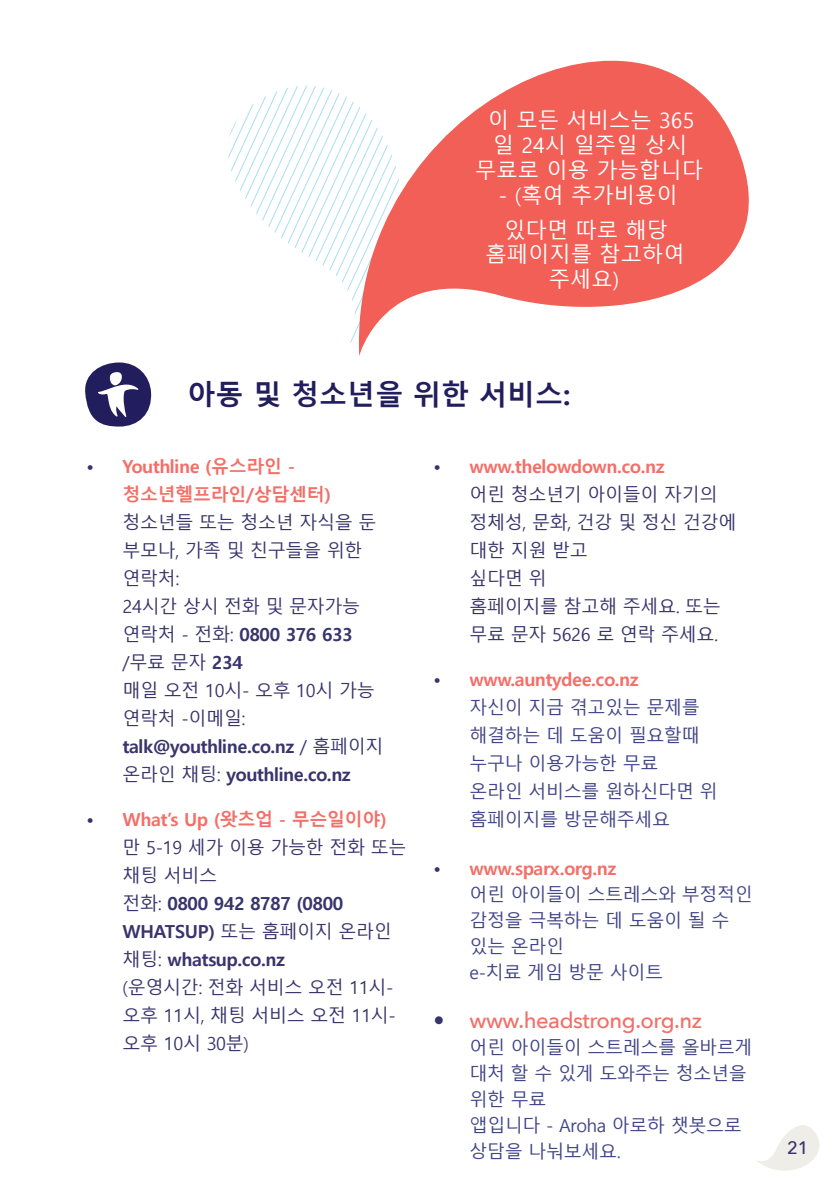
<style>
.page{position:relative;width:840px;height:1191px;background:#fff}
.page>*{position:absolute;margin:0;border:0;box-sizing:border-box;transform-origin:0 0}
.t1{font:700 28px "Malgun Gothic";color:#221d5c}
.t2{font:500 22px "Avenir Next";letter-spacing:-.02em;color:#f36f68}
.t3{font:21.2px/24.8px "Malgun Gothic";color:#fff;text-align:center}
.t4{font:18px/28px "Malgun Gothic";letter-spacing:-.02em;color:#38346c}
.t5{font:18px/26px "Malgun Gothic";letter-spacing:-.02em;color:#414587}
.t6{font:700 18px/28px "Malgun Gothic";letter-spacing:-.02em;color:#f36f68}
.t7{font:500 18px "Avenir Next";color:#38346c}
.s1{font-weight:400;color:#38346c}
.s2{font-weight:700}
.s3{font-weight:700;color:#f36f68}
.s4{color:#38346c}
</style>
<div class="page">
<svg style="left:757px;top:1125px;width:63px;height:46px"></svg>
<svg style="left:228px;top:86px;width:120px;height:205px"></svg>
<svg style="left:348px;top:60px;width:401px;height:296px;fill:#f15f57"></svg>
<svg style="left:85px;top:362px;width:67px;height:64px"></svg>
<p class="t3" style="left:475px;top:109px;width:229px">이 모든 서비스는 365 일 24시 일주일 상시 무료로 이용 가능합니다</p>
<p class="t3" style="left:498px;top:178px;width:180px;line-height:34.8px;text-align:left">- (혹여 추가비용이 있다면 따로 해당</p>
<p class="t3" style="left:485px;top:243px;width:200px">홈페이지를 참고하여 주세요)</p>
<h1 class="t1" style="left:187px;top:378px;width:384px">아동 및 청소년을 위한 서비스:</h1>
<p class="t6" style="left:122px;top:452px;width:210px;text-indent:-36px"><span class="s1">•</span> Youthline (유스라인 - 청소년헬프라인/상담센터)</p>
<p class="t4" style="left:122px;top:509px;width:262px">청소년들 또는 청소년 자식을 둔 부모나, 가족 및 친구들을 위한 연락처:<br>24시간 상시 전화 및 문자가능 연락처 - 전화: <span class="s2">0800 376 633 </span>/무료 문자 <span class="s2">234<br></span>매일 오전 10시- 오후 10시 가능 연락처 -이메일: <span class="s2">talk@youthline.co.nz</span> / 홈페이지 온라인 채팅: <span class="s2">youthline.co.nz</span></p>
<p class="t4" style="left:122px;top:806px;width:285px;text-indent:-36px">• <span class="s3">What’s Up (왓츠업 - 무슨일이야) </span>만 5-19 세가 이용 가능한 전화 또는 채팅 서비스<br>전화: <span class="s2">0800 942 8787 (0800<br>WHATSUP)</span> 또는 홈페이지 온라인 채팅: <span class="s2">whatsup.co.nz<br></span>(운영시간: 전화 서비스 오전 11시-오후 11시, 채팅 서비스 오전 11시-오후 10시 30분)</p>
<p class="t4" style="left:469px;top:453px;width:268px;text-indent:-36px">• <span class="s3">www.thelowdown.co.nz<br></span>어린 청소년기 아이들이 자기의 정체성, 문화, 건강 및 정신 건강에 대한 지원 받고<br>싶다면 위<br>홈페이지를 참고해 주세요. 또는 무료 문자 5626 로 연락 주세요.</p>
<p class="t5" style="left:469px;top:666px;width:249px;line-height:28px;text-indent:-36px"><span class="s4">•</span> <span class="s3">www.auntydee.co.nz<br></span>자신이 지금 겪고있는 문제를 해결하는 데 도움이 필요할때 누구나 이용가능한 무료<br>온라인 서비스를 원하신다면 위 홈페이지를 방문해주세요</p>
<p class="t5" style="left:469px;top:856px;width:284px;text-indent:-36px"><span class="s4">•</span> <span class="s3">www.sparx.org.nz<br></span>어린 아이들이 스트레스와 부정적인 감정을 극복하는 데 도움이 될 수 있는 온라인<br>e-치료 게임 방문 사이트</p>
<p class="t2" style="left:433px;top:1001px;width:270px"><span class="s4">•</span> www.headstrong.org.nz</p>
<p class="t5" style="left:469px;top:1035px;width:284px">어린 아이들이 스트레스를 올바르게 대처 할 수 있게 도와주는 청소년을 위한 무료<br>앱입니다 - Aroha 아로하 챗봇으로 상담을 나눠보세요.</p>
<p class="t7" style="left:786px;top:1132px;width:23px">21</p>
</div>
